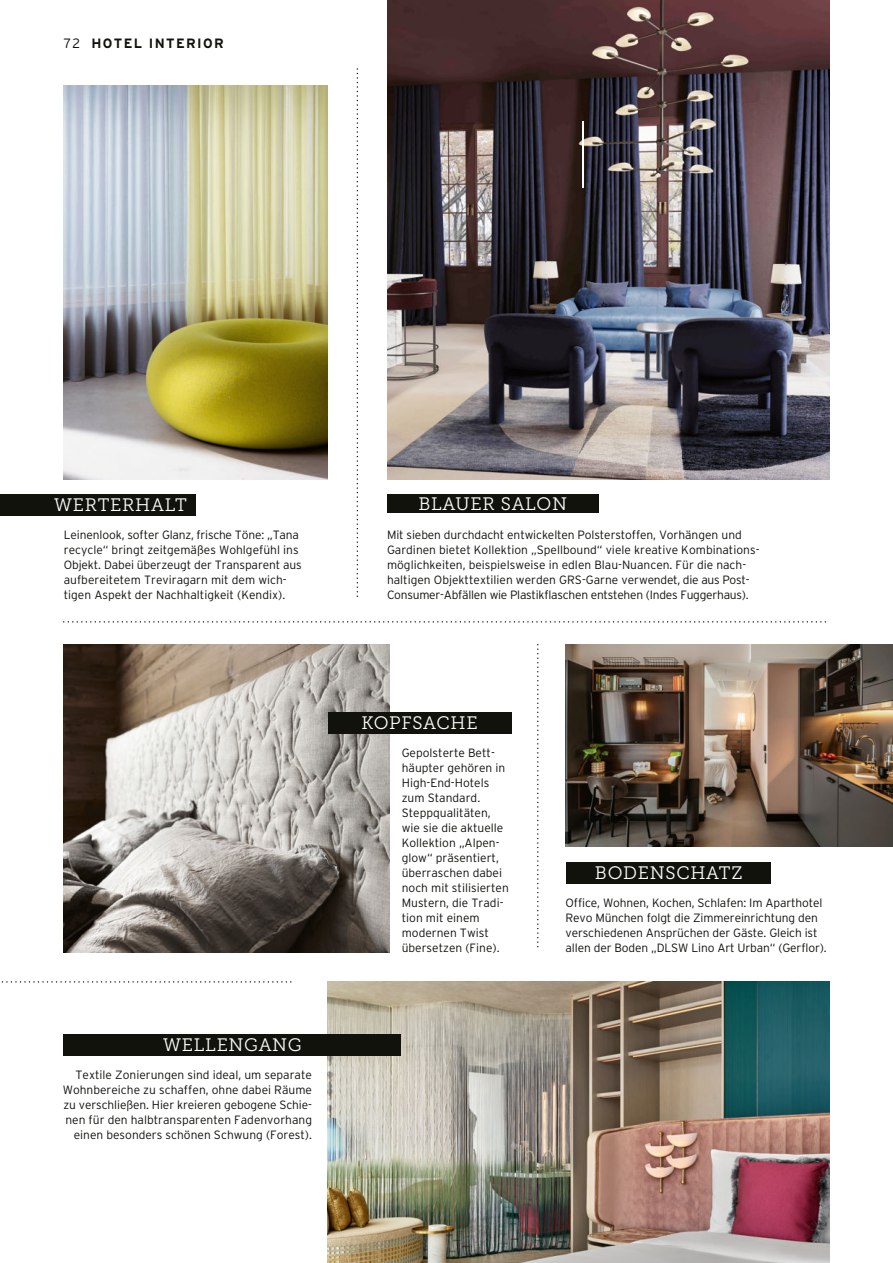
<style>
.page{position:relative;width:893px;height:1263px;background:#fff}
.page>*{position:absolute;margin:0;border:0;box-sizing:border-box;transform-origin:0 0}
.t1{font:18px "Museo Slab 300";letter-spacing:.04em;color:#fff}
.t2{font:700 13.5px "Interstate";letter-spacing:.1em;color:#12120d}
.t3{font:300 12px/15px "Interstate";color:#12120d}
.s1{font-weight:300}
.s2{font-family:"Lucida Grande";font-weight:400}
</style>
<div class="page">
<img style="left:387px;top:0;width:442px;height:479px">
<hr style="left:582px;top:121px;width:2px;height:67px;background:#fff">
<img style="left:566px;top:645px;width:327px;height:202px">
<img style="left:327px;top:982px;width:502px;height:281px">
<img style="left:64px;top:85px;width:263px;height:394px">
<div style="left:387px;top:494px;width:211px;height:19px;background:#12120d"></div>
<div style="left:0;top:494px;width:196px;height:22px;background:#12120d"></div>
<svg style="left:357px;top:69px;width:1px;height:528px"></svg>
<svg style="left:64px;top:621px;width:762px;height:2px"></svg>
<svg style="left:1px;top:981px;width:291px;height:2px"></svg>
<svg style="left:537px;top:645px;width:1px;height:303px"></svg>
<div style="left:567px;top:862px;width:204px;height:21px;background:#12120d"></div>
<div style="left:64px;top:1034px;width:337px;height:22px;background:#12120d"></div>
<img style="left:64px;top:645px;width:325px;height:307px">
<div style="left:328px;top:712px;width:183px;height:21px;background:#12120d"></div>
<p class="t2" style="left:64px;top:37px;width:161px"><span class="s1">72</span> HOTEL INTERIOR</p>
<h1 class="t1" style="left:54px;top:498px;width:134px">WERTERHALT</h1>
<h1 class="t1" style="left:418px;top:496px;width:150px">BLAUER SALON</h1>
<p class="t3" style="left:64px;top:528px;width:239px">Leinenlook, softer Glanz, frische Töne: „Tana recycle“ bringt zeitgemäßes Wohlgefu<span class="s2">̈</span>hl ins Objekt. Dabei überzeugt der Transparent aus aufbereitetem Treviragarn mit dem wich&shy;tigen Aspekt der Nachhaltigkeit (Kendix).</p>
<p class="t3" style="left:387px;top:528px;width:374px">Mit sieben durchdacht entwickelten Polsterstoffen, Vorhängen und Gardinen bietet Kollektion „Spellbound“ viele kreative Kombinations&shy;möglichkeiten, beispielsweise in edlen Blau-Nuancen. Für die nach&shy;haltigen Objekttextilien werden GRS-Garne verwendet, die aus Post-Consumer-Abfällen wie Plastikflaschen entstehen (Indes Fuggerhaus).</p>
<h1 class="t1" style="left:163px;top:1038px;width:140px">WELLENGANG</h1>
<p class="t3" style="left:63px;top:1068px;width:251px;text-align:right">Textile Zonierungen sind ideal, um separate Wohnbereiche zu schaffen, ohne dabei Räume zu verschließen. Hier kreieren gebogene Schie&shy;nen für den halbtransparenten Fadenvorhang einen besonders schönen Schwung (Forest).</p>
<h1 class="t1" style="left:361px;top:715px;width:118px">KOPFSACHE</h1>
<p class="t3" style="left:402px;top:746px;width:109px">Gepolsterte Bett&shy;häupter gehören in<br>High-End-Hotels zum Standard.<br>Steppqualitäten, wie sie die aktuelle<br>Kollektion „Alpen&shy;glow“ präsentiert, überraschen dabei noch mit stilisierten<br>Mustern, die Tradi&shy;tion mit einem modernen Twist übersetzen (Fine).</p>
<h1 class="t1" style="left:595px;top:865px;width:149px">BODENSCHATZ</h1>
<p class="t3" style="left:566px;top:896px;width:263px">Office, Wohnen, Kochen, Schlafen: Im Aparthotel Revo München folgt die Zimmereinrichtung den verschiedenen Ansprüchen der Gäste. Gleich ist allen der Boden „DLSW Lino Art Urban“ (Gerflor).</p>
</div>
